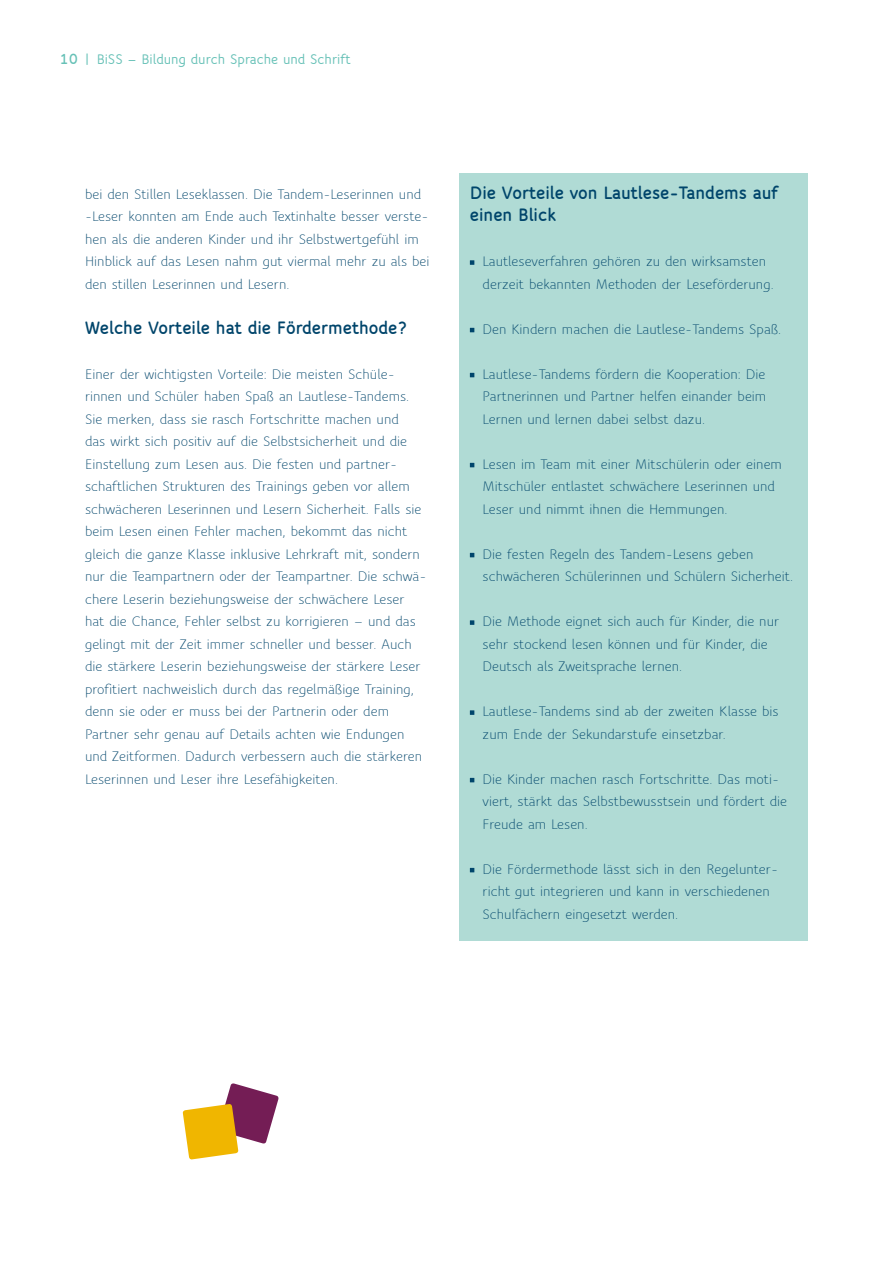
<style>
.page{position:relative;width:893px;height:1263px;background:#fff}
.page>*{position:absolute;margin:0;border:0;box-sizing:border-box;transform-origin:0 0}
.t1{font:800 19.5px/22.5px "Speak TF";color:#00456b}
.t2{font:15px/22.5px "Speak TF";color:#00456b}
.t3{font:15px/22.5px "Speak";color:#00456b}
.t4{font:700 15px "Speak TF";color:#67c1b7}
.s1{font-weight:800;font-size:15.75px}
.s2{font-size:15.75px}
</style>
<div class="page">
<div style="left:459px;top:173px;width:349px;height:768px;background:#b0dbd5"></div>
<svg style="left:470px;top:260px;width:4px;height:5px"></svg>
<svg style="left:470px;top:328px;width:4px;height:4px"></svg>
<svg style="left:470px;top:373px;width:4px;height:4px"></svg>
<svg style="left:470px;top:463px;width:4px;height:4px"></svg>
<svg style="left:470px;top:553px;width:4px;height:4px"></svg>
<svg style="left:470px;top:620px;width:4px;height:5px"></svg>
<svg style="left:470px;top:710px;width:4px;height:5px"></svg>
<svg style="left:470px;top:778px;width:4px;height:4px"></svg>
<svg style="left:470px;top:868px;width:4px;height:4px"></svg>
<svg style="left:182px;top:1083px;width:97px;height:77px"></svg>
<p class="t4" style="left:59px;top:50px;width:293px"><span class="s1">10</span> <span class="s2">|</span> BiSS — Bildung durch Sprache und Schrift</p>
<p class="t2" style="left:85px;top:183px;width:346px">bei den Stillen Leseklassen. Die Tandem-Leserinnen und -Leser konnten am Ende auch Textinhalte besser verste&shy;hen als die anderen Kinder und ihr Selbstwertgefühl im Hinblick auf das Lesen nahm gut viermal mehr zu als bei den stillen Leserinnen und Lesern.</p>
<h1 class="t1" style="left:85px;top:316px;width:324px">Welche Vorteile hat die Fördermethode?</h1>
<p class="t2" style="left:85px;top:363px;width:343px">Einer der wichtigsten Vorteile: Die meisten Schüle&shy;rinnen und Schüler haben Spaß an Lautlese-Tandems.<br>Sie merken, dass sie rasch Fortschritte machen und<br>das wirkt sich positiv auf die Selbstsicherheit und die Einstellung zum Lesen aus. Die festen und partner&shy;schaftlichen Strukturen des Trainings geben vor allem schwächeren Leserinnen und Lesern Sicherheit. Falls sie beim Lesen einen Fehler machen, bekommt das nicht gleich die ganze Klasse inklusive Lehrkraft mit, sondern nur die Teampartnern oder der Teampartner. Die schwä&shy;chere Leserin beziehungsweise der schwächere Leser hat die Chance, Fehler selbst zu korrigieren — und das gelingt mit der Zeit immer schneller und besser. Auch die stärkere Leserin beziehungsweise der stärkere Leser profitiert nachweislich durch das regelmäßige Training, denn sie oder er muss bei der Partnerin oder dem Partner sehr genau auf Details achten wie Endungen und Zeitformen. Dadurch verbessern auch die stärkeren Leserinnen und Leser ihre Lesefähigkeiten.</p>
<h1 class="t1" style="left:470px;top:181px;width:310px">Die Vorteile von Lautlese-Tandems auf einen Blick</h1>
<p class="t3" style="left:483px;top:250px;width:293px">Lautleseverfahren gehören zu den wirksamsten derzeit bekannten Methoden der Leseförderung.</p>
<p class="t3" style="left:483px;top:318px;width:300px">Den Kindern machen die Lautlese-Tandems Spaß.</p>
<p class="t3" style="left:483px;top:363px;width:285px;text-align:justify">Lautlese-Tandems fördern die Kooperation: Die Partnerinnen und Partner helfen einander beim Lernen und lernen dabei selbst dazu.</p>
<p class="t3" style="left:483px;top:453px;width:301px">Lesen im Team mit einer Mitschülerin oder einem<br>Mitschüler entlastet schwächere Leserinnen und<br>Leser und nimmt ihnen die Hemmungen.</p>
<p class="t3" style="left:483px;top:543px;width:312px">Die festen Regeln des Tandem-Lesens geben schwächeren Schülerinnen und Schülern Sicherheit.</p>
<p class="t3" style="left:483px;top:610px;width:298px">Die Methode eignet sich auch für Kinder, die nur sehr stockend lesen können und für Kinder, die<br>Deutsch als Zweitsprache lernen.</p>
<p class="t3" style="left:483px;top:700px;width:297px">Lautlese-Tandems sind ab der zweiten Klasse bis zum Ende der Sekundarstufe einsetzbar.</p>
<p class="t3" style="left:483px;top:768px;width:306px">Die Kinder machen rasch Fortschritte. Das moti&shy;viert, stärkt das Selbstbewusstsein und fördert die<br>Freude am Lesen.</p>
<p class="t3" style="left:483px;top:858px;width:297px">Die Fördermethode lässt sich in den Regelunter&shy;richt gut integrieren und kann in verschiedenen<br>Schulfächern eingesetzt werden.</p>
</div>
